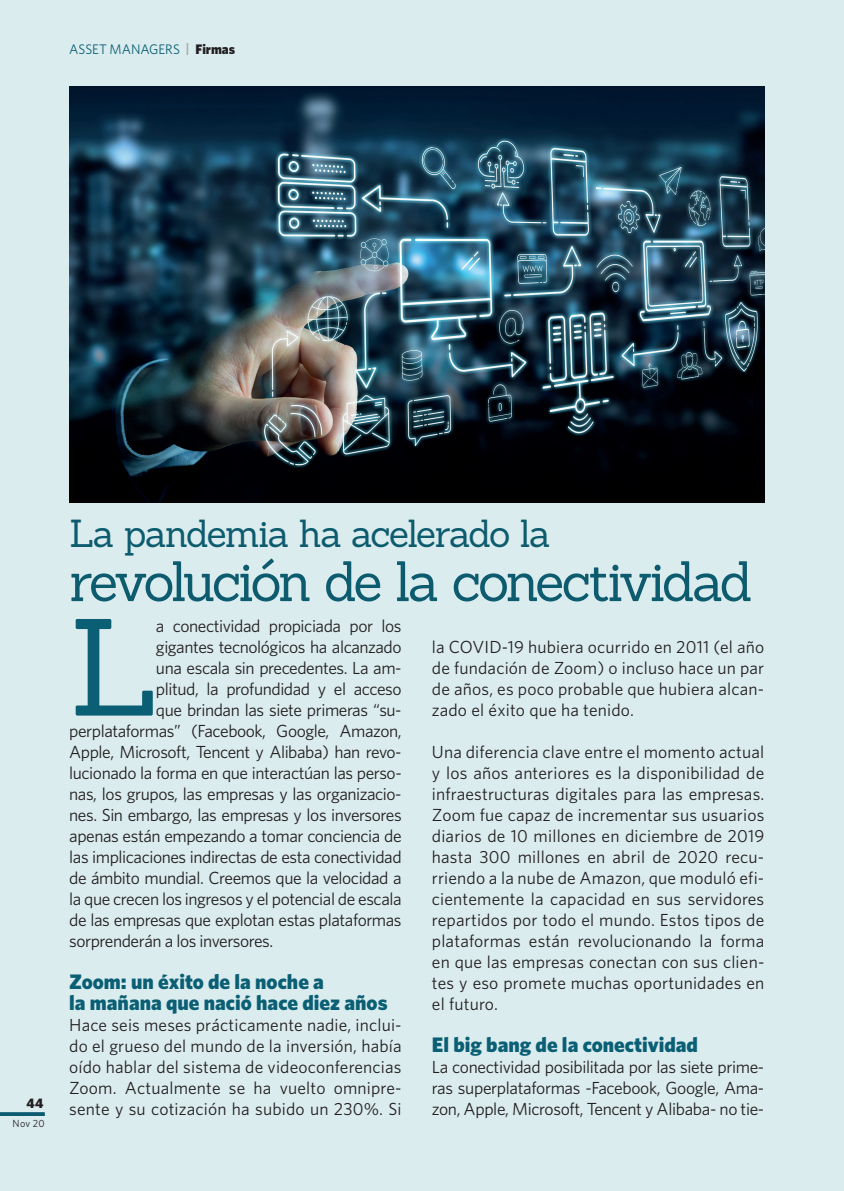
<style>
.page{position:relative;width:844px;height:1191px;background:#fff}
.page>*{position:absolute;margin:0;border:0;box-sizing:border-box;transform-origin:0 0}
.t1{font:134.58px "Sanchez";color:#0a5f74}
.t2{font:55.48px "Sanchez";letter-spacing:-.06em;color:#0d5b6e}
.t3{font:38.15px "Sanchez";letter-spacing:-.04em;color:#0d5b6e}
.t4{font:900 21px/21px "Whitney";color:#0a5f74}
.t5{font:17.5px/21px "Whitney";letter-spacing:-.025em;color:#231f20;text-align:justify}
.t6{font:13.83px "Whitney";letter-spacing:-.005em;color:#0a5f74}
.t7{font:900 13.83px "Whitney";color:#231f20}
.t8{font:10.33px "Whitney";color:#231f20}
.s1{font-family:"DIN";font-weight:500;font-size:14px;color:#a8a9ad}
.s2{font-weight:900;color:#231f20}
</style>
<div class="page">
<div style="left:0;top:0;width:844px;height:1190px;background:#dbecee"></div>
<hr style="left:0;top:1112px;width:45px;height:3px;background:#0b5a6f">
<img style="left:70px;top:86px;width:694px;height:416px">
<p class="t6" style="left:69px;top:41px;width:167px">ASSET MANAGERS <span class="s1">|</span> <span class="s2">Firmas</span></p>
<p class="t7" style="left:26px;top:1094px;width:18px">44</p>
<p class="t8" style="left:13px;top:1117px;width:34px">Nov 20</p>
<h3 class="t3" style="left:69px;top:508px;width:483px">La pandemia ha acelerado la</h3>
<h2 class="t2" style="left:69px;top:545px;width:685px">revolución de la conectividad</h2>
<h1 class="t1" style="left:69px;top:580px;width:92px">L</h1>
<p class="t5" style="left:156px;top:614px;width:247px">a conectividad propiciada por los</p>
<p class="t5" style="left:156px;top:635px;width:247px">gigantes tecnológicos ha alcanzado</p>
<p class="t5" style="left:156px;top:656px;width:247px">una escala sin precedentes. La am-</p>
<p class="t5" style="left:156px;top:677px;width:247px">plitud, la profundidad y el acceso</p>
<p class="t5" style="left:156px;top:698px;width:247px">que brindan las siete primeras “su-</p>
<p class="t5" style="left:69px;top:719px;width:334px">perplataformas” (Facebook, Google, Amazon,</p>
<p class="t5" style="left:69px;top:740px;width:334px">Apple, Microsoft, Tencent y Alibaba) han revo-</p>
<p class="t5" style="left:69px;top:761px;width:334px">lucionado la forma en que interactúan las perso-</p>
<p class="t5" style="left:69px;top:782px;width:334px">nas, los grupos, las empresas y las organizacio-</p>
<p class="t5" style="left:69px;top:803px;width:334px">nes. Sin embargo, las empresas y los inversores</p>
<p class="t5" style="left:69px;top:824px;width:334px">apenas están empezando a tomar conciencia de</p>
<p class="t5" style="left:69px;top:845px;width:334px">las implicaciones indirectas de esta conectividad</p>
<p class="t5" style="left:69px;top:866px;width:334px">de ámbito mundial. Creemos que la velocidad a</p>
<p class="t5" style="left:69px;top:887px;width:334px">la que crecen los ingresos y el potencial de escala</p>
<p class="t5" style="left:69px;top:908px;width:334px">de las empresas que explotan estas plataformas</p>
<p class="t5" style="left:69px;top:929px;width:205px">sorprenderán a los inversores.</p>
<p class="t4" style="left:69px;top:970px;width:320px">Zoom: un éxito de la noche a<br>la mañana que nació hace diez años</p>
<p class="t5" style="left:69px;top:1013px;width:334px">Hace seis meses prácticamente nadie, inclui&shy;do el grueso del mundo de la inversión, había oído hablar del sistema de videoconferencias Zoom. Actualmente se ha vuelto omnipre&shy;sente y su cotización ha subido un 230%. Si</p>
<p class="t5" style="left:432px;top:635px;width:334px">la COVID-19 hubiera ocurrido en 2011 (el año de fundación de Zoom) o incluso hace un par de años, es poco probable que hubiera alcan&shy;zado el éxito que ha tenido.</p>
<p class="t5" style="left:432px;top:740px;width:334px">Una diferencia clave entre el momento actual y los años anteriores es la disponibilidad de infraestructuras digitales para las empresas.<br>Zoom fue capaz de incrementar sus usuarios diarios de 10 millones en diciembre de 2019 hasta 300 millones en abril de 2020 recu&shy;rriendo a la nube de Amazon, que moduló efi&shy;cientemente la capacidad en sus servidores repartidos por todo el mundo. Estos tipos de plataformas están revolucionando la forma en que las empresas conectan con sus clien&shy;tes y eso promete muchas oportunidades en el futuro.</p>
<p class="t4" style="left:432px;top:1033px;width:268px">El big bang de la conectividad</p>
<p class="t5" style="left:432px;top:1055px;width:334px">La conectividad posibilitada por las siete prime&shy;ras superplataformas -Facebook, Google, Ama&shy;zon, Apple, Microsoft, Tencent y Alibaba- no tie-</p>
</div>
